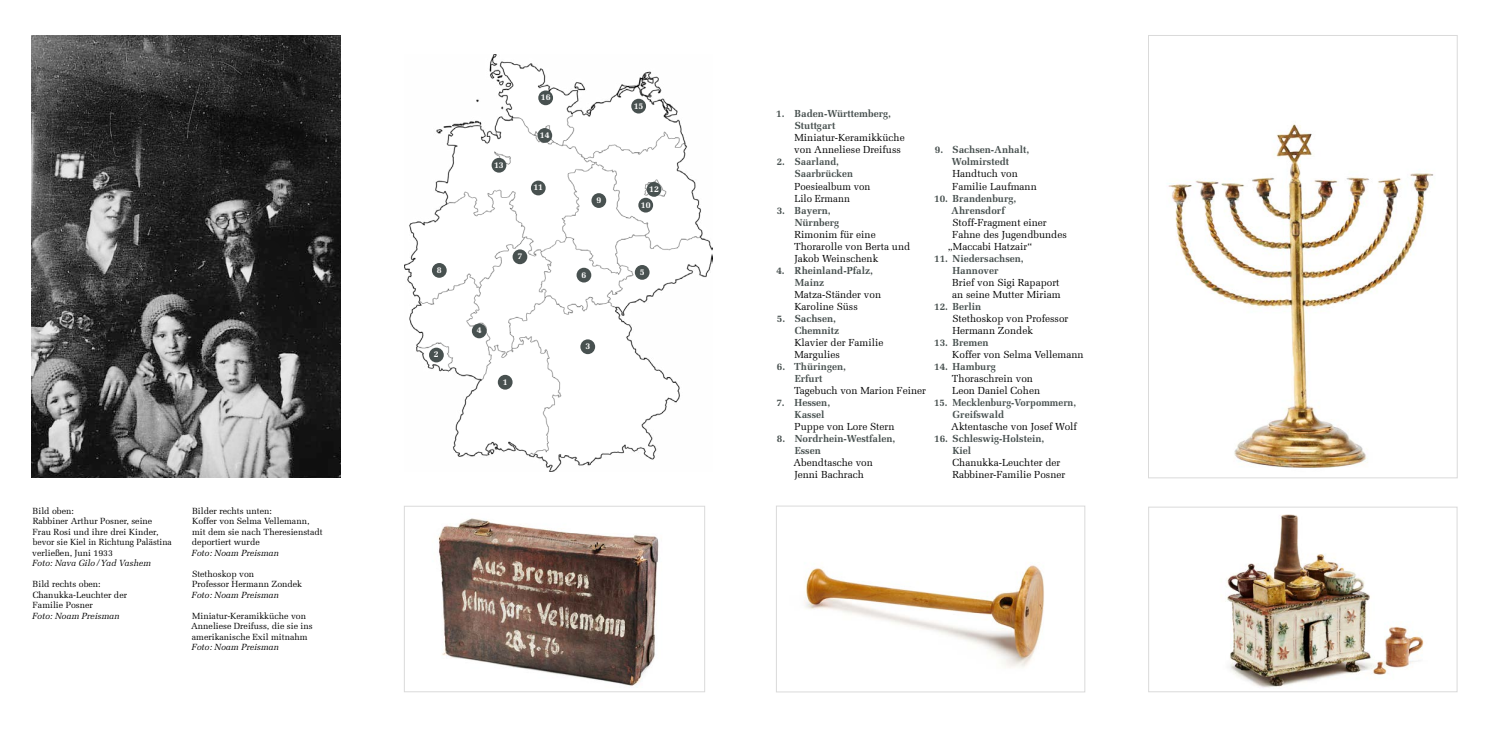
<style>
.page{position:relative;width:1489px;height:745px;background:#fff}
.page>*{position:absolute;margin:0;border:0;box-sizing:border-box;transform-origin:0 0}
.t1{font:10px/12px "Melior Com 2";color:#000}
.t2{font:700 10px/12px "Melior Com";color:#485150}
.t3{font:700 10px/12px "Melior Com";color:#485150;scale:.96 1}
.t4{font:8.75px/10.5px "Melior Com 2";color:#000}
.t5{font:italic 8.75px "Melior Com";color:#000}
.t6{font:700 8.75px "Melior Com";color:#fff}
.s1{font-family:"Melior Com";font-weight:700;color:#485150}
.s2{font-family:"Melior Com 2";font-weight:400;color:#000}
</style>
<div class="page">
<img style="left:404px;top:54px;width:308px;height:416px">
<div style="left:498px;top:374px;width:14px;height:15px;background:#485150;border-radius:50%"></div>
<div style="left:429px;top:347px;width:15px;height:15px;background:#485150;border-radius:50%"></div>
<div style="left:580px;top:339px;width:15px;height:15px;background:#485150;border-radius:50%"></div>
<div style="left:472px;top:323px;width:14px;height:15px;background:#485150;border-radius:50%"></div>
<div style="left:634px;top:265px;width:15px;height:14px;background:#485150;border-radius:50%"></div>
<div style="left:576px;top:267px;width:15px;height:15px;background:#485150;border-radius:50%"></div>
<div style="left:512px;top:249px;width:15px;height:15px;background:#485150;border-radius:50%"></div>
<div style="left:432px;top:263px;width:14px;height:14px;background:#485150;border-radius:50%"></div>
<div style="left:591px;top:193px;width:15px;height:15px;background:#485150;border-radius:50%"></div>
<div style="left:638px;top:198px;width:15px;height:14px;background:#485150;border-radius:50%"></div>
<div style="left:531px;top:180px;width:14px;height:15px;background:#485150;border-radius:50%"></div>
<div style="left:646px;top:182px;width:15px;height:15px;background:#485150;border-radius:50%"></div>
<div style="left:491px;top:158px;width:15px;height:14px;background:#485150;border-radius:50%"></div>
<div style="left:537px;top:128px;width:15px;height:15px;background:#485150;border-radius:50%"></div>
<div style="left:631px;top:99px;width:15px;height:14px;background:#485150;border-radius:50%"></div>
<div style="left:538px;top:90px;width:15px;height:15px;background:#485150;border-radius:50%"></div>
<img style="left:804px;top:565px;width:240px;height:103px">
<div style="left:776px;top:505px;width:308px;height:186px;border:1px solid #dadada"></div>
<img style="left:1168px;top:124px;width:266px;height:344px">
<div style="left:1148px;top:35px;width:309px;height:442px;border:1px solid #dadada"></div>
<img style="left:1221px;top:514px;width:203px;height:174px">
<div style="left:1148px;top:506px;width:308px;height:185px;border:1px solid #dadada"></div>
<img style="left:438px;top:518px;width:221px;height:168px">
<div style="left:404px;top:505px;width:300px;height:186px;border:1px solid #dadada"></div>
<img style="left:32px;top:35px;width:308px;height:442px">
<p class="t4" style="left:32px;top:505px;width:141px">Bild oben:<br>Rabbiner Arthur Posner, seine<br>Frau Rosi und ihre drei Kinder, bevor sie Kiel in Richtung Palästina verließen, Juni 1933</p>
<p class="t5" style="left:32px;top:557px;width:120px">Foto: Nava Gilo/Yad Vashem</p>
<p class="t4" style="left:33px;top:578px;width:96px">Bild rechts oben:<br>Chanukka-Leuchter der<br>Familie Posner</p>
<p class="t5" style="left:32px;top:610px;width:89px">Foto: Noam Preisman</p>
<p class="t4" style="left:192px;top:505px;width:133px">Bilder rechts unten:<br>Koffer von Selma Vellemann, mit dem sie nach Theresienstadt deportiert wurde</p>
<p class="t5" style="left:191px;top:547px;width:89px">Foto: Noam Preisman</p>
<p class="t4" style="left:192px;top:568px;width:112px">Stethoskop von<br>Professor Hermann Zondek</p>
<p class="t5" style="left:191px;top:589px;width:89px">Foto: Noam Preisman</p>
<p class="t4" style="left:191px;top:610px;width:123px">Miniatur-Keramikküche von<br>Anneliese Dreifuss, die sie ins amerikanische Exil mitnahm</p>
<p class="t5" style="left:191px;top:641px;width:89px">Foto: Noam Preisman</p>
<p class="t6" style="left:437px;top:264px;width:6px">8</p>
<p class="t6" style="left:434px;top:349px;width:6px">2</p>
<p class="t6" style="left:494px;top:159px;width:11px">13</p>
<p class="t6" style="left:541px;top:92px;width:11px">16</p>
<p class="t6" style="left:540px;top:129px;width:11px">14</p>
<p class="t6" style="left:633px;top:100px;width:11px">15</p>
<p class="t6" style="left:533px;top:182px;width:11px">11</p>
<p class="t6" style="left:649px;top:183px;width:11px">12</p>
<p class="t6" style="left:596px;top:194px;width:6px">9</p>
<p class="t6" style="left:641px;top:199px;width:11px">10</p>
<p class="t6" style="left:517px;top:250px;width:6px">7</p>
<p class="t6" style="left:581px;top:269px;width:6px">6</p>
<p class="t6" style="left:639px;top:266px;width:6px">5</p>
<p class="t6" style="left:477px;top:325px;width:6px">4</p>
<p class="t6" style="left:502px;top:376px;width:6px">1</p>
<p class="t6" style="left:585px;top:340px;width:6px">3</p>
<p class="t1" style="left:794px;top:108px;width:112px;text-indent:-18px"><span class="s1">1. Baden-Württemberg,<br>Stuttgart<br></span>Miniatur-Keramikküche von Anneliese Dreifuss</p>
<p class="t1" style="left:794px;top:156px;width:78px;text-indent:-18px"><span class="s1">2. Saarland,<br>Saarbrücken<br></span>Poesiealbum von<br>Lilo Ermann</p>
<p class="t1" style="left:794px;top:204px;width:118px;text-indent:-17px"><span class="s1">3. Bayern,<br>Nürnberg<br></span>Rimonim für eine<br>Thorarolle von Berta und<br>Jakob Weinschenk</p>
<p class="t1" style="left:794px;top:264px;width:88px;text-indent:-18px"><span class="s1">4. Rheinland-Pfalz,<br>Mainz<br></span>Matza-Ständer von<br>Karoline Süss</p>
<p class="t1" style="left:794px;top:312px;width:90px;text-indent:-18px"><span class="s1">5. Sachsen,<br>Chemnitz<br></span>Klavier der Familie<br>Margulies</p>
<p class="t1" style="left:794px;top:360px;width:133px;text-indent:-17px"><span class="s1">6. Thüringen,<br>Erfurt<br></span>Tagebuch von Marion Feiner</p>
<p class="t1" style="left:794px;top:396px;width:102px;text-indent:-18px"><span class="s1">7. Hessen,<br>Kassel<br></span>Puppe von Lore Stern</p>
<p class="t2" style="left:793px;top:432px;width:103px;text-indent:-17px">8. Nordrhein-Westfalen,<br>Essen<br><span class="s2">Abendtasche von<br>Jenni Bachrach</span></p>
<p class="t2" style="left:951px;top:144px;width:86px;text-indent:-17px">9. Sachsen-Anhalt,<br>Wolmirstedt<br><span class="s2">Handtuch von<br>Familie Laufmann</span></p>
<p class="t2" style="left:934px;top:192px;width:84px">10. Brandenburg,</p>
<p class="t2" style="left:951px;top:204px;width:55px">Ahrensdorf</p>
<p class="t1" style="left:952px;top:216px;width:96px">Stoff-Fragment einer</p>
<p class="t1" style="left:952px;top:228px;width:116px">Fahne des Jugendbundes</p>
<p class="t1" style="left:947px;top:240px;width:86px">„Maccabi Hatzair“</p>
<p class="t1" style="left:952px;top:252px;width:110px;text-indent:-18px"><span class="s1">11. Niedersachsen,<br>Hannover<br></span>Brief von Sigi Rapaport an seine Mutter Miriam</p>
<p class="t1" style="left:952px;top:300px;width:118px;text-indent:-18px"><span class="s1">12. Berlin<br></span>Stethoskop von Professor<br>Hermann Zondek</p>
<p class="t1" style="left:952px;top:336px;width:133px;text-indent:-18px"><span class="s1">13. Bremen<br></span>Koffer von Selma Vellemann</p>
<p class="t1" style="left:951px;top:360px;width:90px;text-indent:-18px"><span class="s1">14. Hamburg<br></span>Thoraschrein von<br>Leon Daniel Cohen</p>
<p class="t3" style="left:951px;top:396px;width:132px;text-indent:-17px">15. Mecklenburg-Vorpommern,<br>Greifswald<br><span class="s2">Aktentasche von Josef Wolf</span></p>
<p class="t1" style="left:952px;top:432px;width:115px;text-indent:-18px"><span class="s1">16. Schleswig-Holstein,<br>Kiel<br></span>Chanukka-Leuchter der<br>Rabbiner-Familie Posner</p>
</div>
